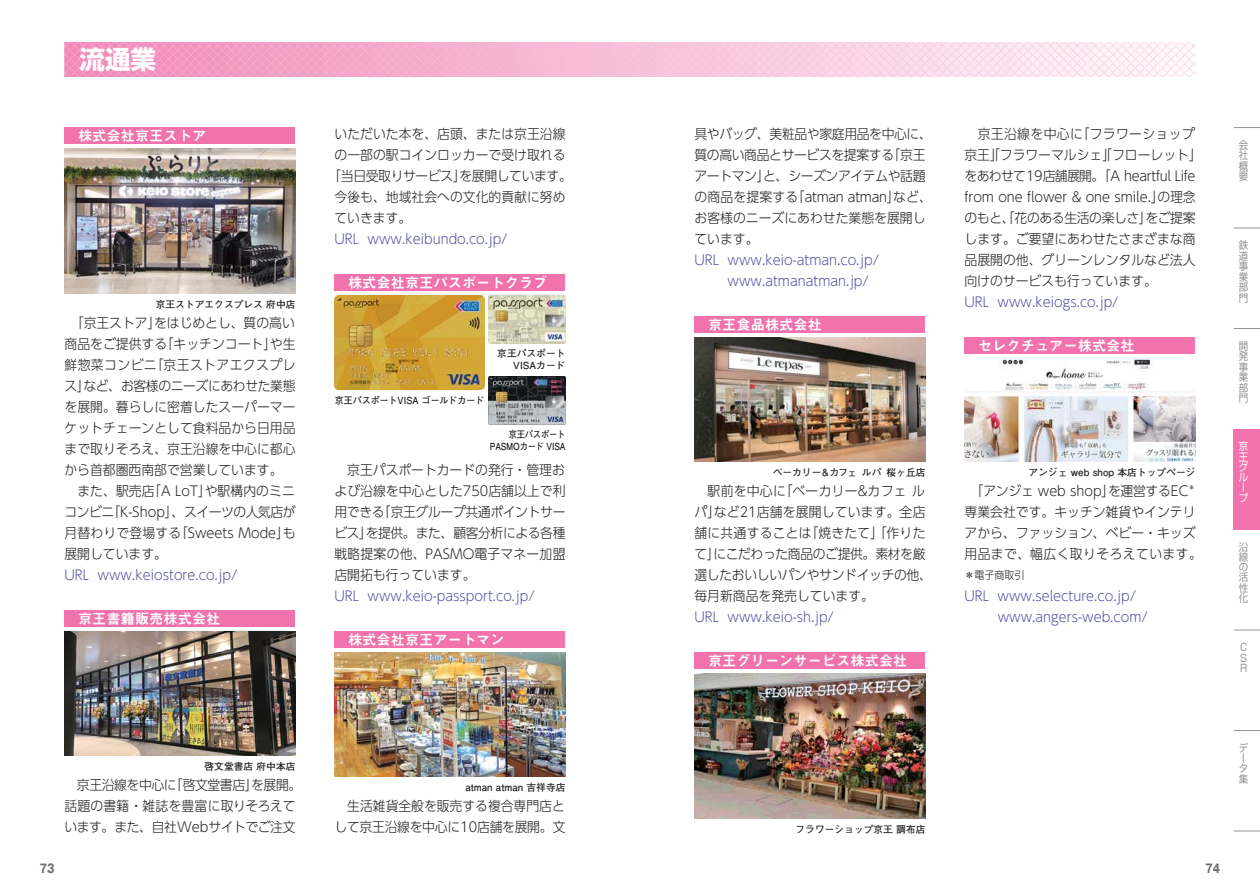
<style>
.page{position:relative;width:1260px;height:894px;background:#fff}
.page>*{position:absolute;margin:0;border:0;box-sizing:border-box;transform-origin:0 0}
.t1{font:700 25.5px "UD Shin Go Pr 6 N";color:#fff}
.t2{font:14.25px "Midashi Go Pr 6 N MB31";color:#fff}
.t3{font:300 13.5px/21px "UD Shin Go Pr 6 N";color:#231f20;scale:.95 1}
.t4{font:300 13.5px/21px "UD Shin Go Pr 6 N";letter-spacing:-.03em;color:#231f20;scale:.95 1}
.t5{font:300 13.5px/21px "UD Shin Go Pr 6 N";color:#524fa2;scale:.95 1}
.t6{font:300 13.5px "UD Shin Go Pr 6 N";letter-spacing:-.04em;color:#231f20;scale:.95 1}
.t7{font:300 13.5px "UD Shin Go Pr 6 N";letter-spacing:.03em;color:#231f20;scale:.95 1}
.t8{font:700 12px "Gothic MB101 Pr 6 N";color:#6d6e70;scale:.8 1}
.t9{font:10.5px/10.5px "Shin Go Pr 6 Regular 90 pv RKSJ V";color:#939598;text-align:justify;scale:.9 1}
.t10{font:10.5px/10.4px "Shin Go Pr 6 Regular 90 pv RKSJ V";color:#fff;scale:.9 1}
.t11{font:300 10.5px "UD Shin Go Pr 6 N";color:#231f20;scale:.95 1}
.t12{font:700 9.75px/12px "Futo Go B101 Pr 6 N";color:#231f20;text-align:right}
.t13{font:700 9.75px/12px "Futo Go B101 Pr 6 N";letter-spacing:-.025em;color:#231f20;text-align:right;scale:.85 1}
.t14{font:700 9.75px "Futo Go B101 Pr 6 N";color:#231f20;scale:.92 1}
</style>
<div class="page">
<svg style="left:64px;top:42px;width:1132px;height:34px;background:#f7c0d9"></svg>
<div style="left:1234px;top:429px;width:26px;height:101px;background:#f172ac"></div>
<svg style="left:1234px;top:730px;width:26px;height:1px"></svg>
<svg style="left:1234px;top:630px;width:26px;height:1px"></svg>
<svg style="left:1234px;top:228px;width:26px;height:1px"></svg>
<svg style="left:1234px;top:127px;width:26px;height:1px"></svg>
<svg style="left:1234px;top:328px;width:26px;height:1px"></svg>
<svg style="left:1234px;top:831px;width:26px;height:1px"></svg>
<img style="left:694px;top:338px;width:232px;height:124px">
<div style="left:694px;top:316px;width:232px;height:17px;background:#f172ac"></div>
<img style="left:694px;top:674px;width:232px;height:145px">
<div style="left:694px;top:652px;width:232px;height:17px;background:#f172ac"></div>
<img style="left:64px;top:632px;width:232px;height:124px">
<div style="left:64px;top:610px;width:232px;height:17px;background:#f172ac"></div>
<img style="left:335px;top:296px;width:150px;height:93px">
<img style="left:488px;top:296px;width:77px;height:47px">
<img style="left:488px;top:376px;width:77px;height:48px">
<div style="left:334px;top:274px;width:232px;height:17px;background:#f172ac"></div>
<img style="left:334px;top:652px;width:232px;height:125px">
<div style="left:334px;top:632px;width:232px;height:16px;background:#f172ac"></div>
<img style="left:64px;top:148px;width:232px;height:146px">
<div style="left:64px;top:128px;width:232px;height:16px;background:#f172ac"></div>
<img style="left:964px;top:359px;width:232px;height:103px">
<div style="left:964px;top:338px;width:232px;height:16px;background:#f172ac"></div>
<h1 class="t1" style="left:80px;top:50px;width:78px">流通業</h1>
<p class="t2" style="left:78px;top:130px;width:130px">株式会社京王ストア</p>
<p class="t12" style="left:156px;top:299px;width:141px">京王ストアエクスプレス 府中店</p>
<p class="t3" style="left:71px;top:315px;width:237px">「京王ストア」をはじめとし、質の高い</p>
<p class="t3" style="left:65px;top:336px;width:245px">商品をご提供する「キッチンコート」や生</p>
<p class="t7" style="left:65px;top:360px;width:245px">鮮惣菜コンビニ「京王ストアエクスプレ</p>
<p class="t4" style="left:65px;top:378px;width:245px">ス」など、お客様のニーズにあわせた業態</p>
<p class="t3" style="left:65px;top:399px;width:245px">を展開。暮らしに密着したスーパーマー</p>
<p class="t3" style="left:65px;top:420px;width:245px">ケットチェーンとして食料品から日用品</p>
<p class="t3" style="left:65px;top:441px;width:245px">まで取りそろえ、京王沿線を中心に都心</p>
<p class="t3" style="left:65px;top:462px;width:231px">から首都圏西南部で営業しています。</p>
<p class="t3" style="left:77px;top:483px;width:230px">また、駅売店「A LoT」や駅構内のミニ</p>
<p class="t6" style="left:65px;top:507px;width:245px">コンビニ「K-Shop」、スイーツの人気店が</p>
<p class="t3" style="left:65px;top:525px;width:245px">月替わりで登場する「Sweets Mode」も</p>
<p class="t3" style="left:65px;top:546px;width:109px">展開しています。</p>
<p class="t5" style="left:65px;top:567px;width:184px">URL www.keiostore.co.jp/</p>
<p class="t2" style="left:78px;top:613px;width:144px">京王書籍販売株式会社</p>
<p class="t3" style="left:335px;top:126px;width:245px">いただいた本を、店頭、または京王沿線</p>
<p class="t3" style="left:335px;top:147px;width:245px">の一部の駅コインロッカーで受け取れる</p>
<p class="t4" style="left:328px;top:168px;width:258px">「当日受取りサービス」を展開しています。</p>
<p class="t3" style="left:335px;top:189px;width:245px">今後も、地域社会への文化的貢献に努め</p>
<p class="t3" style="left:335px;top:210px;width:83px">ていきます。</p>
<p class="t5" style="left:335px;top:231px;width:184px">URL www.keibundo.co.jp/</p>
<p class="t2" style="left:348px;top:277px;width:201px">株式会社京王パスポートクラブ</p>
<p class="t14" style="left:335px;top:396px;width:164px">京王パスポートVISA ゴールドカード</p>
<p class="t12" style="left:497px;top:349px;width:70px">京王パスポート<br>VISAカード</p>
<p class="t13" style="left:490px;top:430px;width:90px">京王パスポート<br>PASMOカード VISA</p>
<p class="t3" style="left:335px;top:462px;width:245px;text-align:justify;text-indent:13px">京王パスポートカードの発行・管理および沿線を中心とした750店舗以上で利用できる「京王グループ共通ポイントサービス」を提供。また、顧客分析による各種戦略提案の他、PASMO電子マネー加盟店開拓も行っています。</p>
<p class="t5" style="left:335px;top:588px;width:212px">URL www.keio-passport.co.jp/</p>
<p class="t2" style="left:348px;top:634px;width:158px">株式会社京王アートマン</p>
<p class="t4" style="left:695px;top:126px;width:251px">具やバッグ、美粧品や家庭用品を中心に、質の高い商品とサービスを提案する「京王アートマン」と、シーズンアイテムや話題の商品を提案する「atman atman」など、お客様のニーズにあわせた業態を展開しています。</p>
<p class="t5" style="left:728px;top:252px;width:161px;text-indent:-33px">URL www.keio-atman.co.jp/ www.atmanatman.jp/</p>
<p class="t2" style="left:708px;top:319px;width:116px">京王食品株式会社</p>
<p class="t3" style="left:965px;top:126px;width:251px;text-indent:13px">京王沿線を中心に「フラワーショップ京王」「フラワーマルシェ」「フローレット」をあわせて19店舗展開。「A heartful Life from one flower &amp; one smile.」の理念のもと、「花のある生活の楽しさ」をご提案します。ご要望にあわせたさまざまな商品展開の他、グリーンレンタルなど法人向けのサービスも行っています。</p>
<p class="t5" style="left:965px;top:294px;width:164px">URL www.keiogs.co.jp/</p>
<p class="t2" style="left:978px;top:340px;width:158px">セレクチュアー株式会社</p>
<p class="t12" style="left:773px;top:467px;width:154px">ベーカリー&amp;カフェ ルパ 桜ヶ丘店</p>
<p class="t3" style="left:695px;top:483px;width:251px;text-indent:13px">駅前を中心に「ベーカリー&amp;カフェ ルパ」など21店舗を展開しています。全店舗に共通することは「焼きたて」「作りたて」にこだわった商品のご提供。素材を厳選したおいしいパンやサンドイッチの他、毎月新商品を発売しています。</p>
<p class="t5" style="left:695px;top:609px;width:148px">URL www.keio-sh.jp/</p>
<p class="t2" style="left:708px;top:655px;width:201px">京王グリーンサービス株式会社</p>
<p class="t12" style="left:1029px;top:467px;width:168px">アンジェ web shop 本店トップページ</p>
<p class="t3" style="left:965px;top:483px;width:251px;text-align:center">「アンジェ web shop」を運営するEC<sup>＊</sup>専業会社です。キッチン雑貨やインテリアから、ファッション、ベビー・キッズ用品まで、幅広く取りそろえています。</p>
<p class="t11" style="left:965px;top:571px;width:65px">＊電子商取引</p>
<p class="t5" style="left:998px;top:588px;width:160px;text-indent:-33px">URL www.selecture.co.jp/ www.angers-web.com/</p>
<p class="t9" style="left:1239px;top:141px;width:12px">会社概要</p>
<p class="t9" style="left:1239px;top:241px;width:12px">鉄道事業部門</p>
<p class="t9" style="left:1239px;top:342px;width:12px">開発事業部門</p>
<p class="t10" style="left:1239px;top:443px;width:12px">京王グループ</p>
<p class="t9" style="left:1239px;top:543px;width:12px">沿線の活性化</p>
<p class="t9" style="left:1240px;top:643px;width:9px">C S R</p>
<p class="t12" style="left:205px;top:761px;width:92px">啓文堂書店 府中本店</p>
<p class="t4" style="left:65px;top:777px;width:251px;text-indent:12px">京王沿線を中心に「啓文堂書店」を展開。話題の書籍・雑誌を豊富に取りそろえています。また、自社Webサイトでご注文</p>
<p class="t12" style="left:465px;top:782px;width:102px">atman atman 吉祥寺店</p>
<p class="t3" style="left:335px;top:798px;width:245px;text-align:right">生活雑貨全般を販売する複合専門店として京王沿線を中心に10店舗を展開。文</p>
<p class="t12" style="left:796px;top:824px;width:131px">フラワーショップ京王 調布店</p>
<p class="t8" style="left:40px;top:864px;width:20px">73</p>
<p class="t8" style="left:1205px;top:864px;width:20px">74</p>
<p class="t9" style="left:1239px;top:744px;width:12px;text-align:left">データ集</p>
</div>
